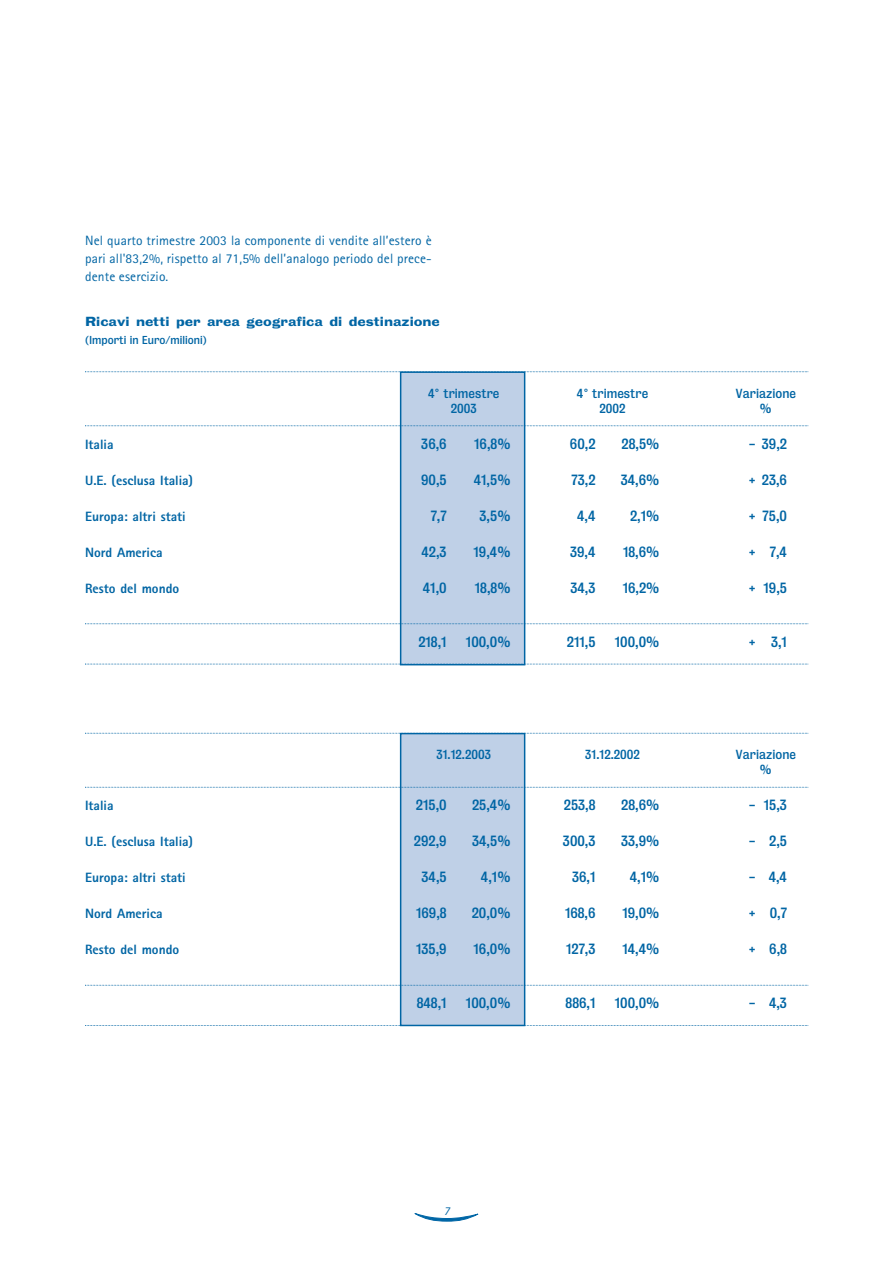
<style>
.page{position:relative;width:893px;height:1263px;background:#fff}
.page>*{position:absolute;margin:0;border:0;box-sizing:border-box;transform-origin:0 0}
.t1{font:13.5px "Bureau Grotesque Five Three";color:#0065a4}
.t2{font:800 13.5px "Rotis Sans Serif";color:#0065a4}
.t3{font:13.5px/18px "Rotis Sans Serif";letter-spacing:.01em;color:#0065a4;text-align:justify}
.t4{font:12px/15px "Bureau Grotesque Five Three";color:#0065a4;text-align:center}
.t5{font:12px "Bureau Grotesque Seven Nine";color:#0065a4}
.t6{font:italic 12px "Rotis Sans Serif";color:#0065a4}
.t7{font:10.5px "Bureau Grotesque Five Three";color:#0065a4}
</style>
<div class="page">
<svg style="left:415px;top:1213px;width:63px;height:8px"></svg>
<div style="left:400px;top:372px;width:124px;height:293px;background:#bfd0e7"></div>
<div style="left:400px;top:371px;width:125px;height:294px;border:2px solid #0065a4"></div>
<svg style="left:85px;top:371px;width:723px;height:1px"></svg>
<svg style="left:85px;top:425px;width:723px;height:1px"></svg>
<svg style="left:85px;top:623px;width:723px;height:1px"></svg>
<svg style="left:85px;top:664px;width:723px;height:1px"></svg>
<div style="left:400px;top:734px;width:124px;height:291px;background:#bfd0e7"></div>
<div style="left:400px;top:733px;width:125px;height:293px;border:2px solid #0065a4"></div>
<svg style="left:85px;top:733px;width:723px;height:1px"></svg>
<svg style="left:85px;top:787px;width:723px;height:1px"></svg>
<svg style="left:85px;top:985px;width:723px;height:1px"></svg>
<svg style="left:85px;top:1025px;width:723px;height:1px"></svg>
<p class="t3" style="left:85px;top:232px;width:348px">Nel quarto trimestre 2003 la componente di vendite all’estero è pari all'83,2%, rispetto al 71,5% dell’analogo periodo del prece&shy;dente esercizio.</p>
<p class="t5" style="left:85px;top:316px;width:356px">Ricavi netti per area geografica di destinazione</p>
<p class="t7" style="left:85px;top:336px;width:123px">(Importi in Euro/milioni)</p>
<p class="t4" style="left:428px;top:387px;width:73px">4° trimestre</p>
<p class="t4" style="left:577px;top:387px;width:73px">4° trimestre</p>
<p class="t4" style="left:735px;top:387px;width:62px">Variazione</p>
<p class="t4" style="left:450px;top:402px;width:27px">2003</p>
<p class="t4" style="left:599px;top:402px;width:28px">2002</p>
<p class="t4" style="left:760px;top:402px;width:13px">%</p>
<p class="t2" style="left:85px;top:439px;width:30px">Italia</p>
<p class="t1" style="left:421px;top:439px;width:27px">36,6</p>
<p class="t1" style="left:474px;top:439px;width:38px">16,8%</p>
<p class="t1" style="left:570px;top:439px;width:27px">60,2</p>
<p class="t1" style="left:621px;top:439px;width:39px">28,5%</p>
<p class="t1" style="left:748px;top:439px;width:40px">- 39,2</p>
<p class="t2" style="left:85px;top:475px;width:110px">U.E. (esclusa Italia)</p>
<p class="t1" style="left:421px;top:475px;width:27px">90,5</p>
<p class="t1" style="left:474px;top:475px;width:38px">41,5%</p>
<p class="t1" style="left:571px;top:475px;width:26px">73,2</p>
<p class="t1" style="left:620px;top:475px;width:40px">34,6%</p>
<p class="t1" style="left:748px;top:475px;width:40px">+ 23,6</p>
<p class="t2" style="left:85px;top:511px;width:102px">Europa: altri stati</p>
<p class="t1" style="left:430px;top:511px;width:17px">7,7</p>
<p class="t1" style="left:479px;top:511px;width:32px">3,5%</p>
<p class="t1" style="left:577px;top:511px;width:20px">4,4</p>
<p class="t1" style="left:630px;top:511px;width:31px">2,1%</p>
<p class="t1" style="left:748px;top:511px;width:40px">+ 75,0</p>
<p class="t2" style="left:85px;top:547px;width:79px">Nord America</p>
<p class="t1" style="left:421px;top:547px;width:27px">42,3</p>
<p class="t1" style="left:473px;top:547px;width:38px">19,4%</p>
<p class="t1" style="left:570px;top:547px;width:27px">39,4</p>
<p class="t1" style="left:623px;top:547px;width:38px">18,6%</p>
<p class="t1" style="left:748px;top:547px;width:40px">+ 7,4</p>
<p class="t2" style="left:85px;top:583px;width:96px">Resto del mondo</p>
<p class="t1" style="left:423px;top:583px;width:25px">41,0</p>
<p class="t1" style="left:475px;top:583px;width:37px">18,8%</p>
<p class="t1" style="left:570px;top:583px;width:27px">34,3</p>
<p class="t1" style="left:622px;top:583px;width:38px">16,2%</p>
<p class="t1" style="left:748px;top:583px;width:40px">+ 19,5</p>
<p class="t1" style="left:418px;top:637px;width:30px">218,1</p>
<p class="t1" style="left:466px;top:637px;width:46px">100,0%</p>
<p class="t1" style="left:567px;top:637px;width:30px">211,5</p>
<p class="t1" style="left:615px;top:637px;width:46px">100,0%</p>
<p class="t1" style="left:748px;top:637px;width:40px">+ 3,1</p>
<p class="t4" style="left:436px;top:749px;width:56px">31.12.2003</p>
<p class="t4" style="left:585px;top:749px;width:56px">31.12.2002</p>
<p class="t4" style="left:735px;top:749px;width:62px">Variazione %</p>
<p class="t2" style="left:85px;top:801px;width:30px">Italia</p>
<p class="t1" style="left:416px;top:800px;width:32px">215,0</p>
<p class="t1" style="left:472px;top:800px;width:40px">25,4%</p>
<p class="t1" style="left:564px;top:800px;width:33px">253,8</p>
<p class="t1" style="left:621px;top:800px;width:40px">28,6%</p>
<p class="t1" style="left:748px;top:800px;width:40px">- 15,3</p>
<p class="t2" style="left:85px;top:837px;width:110px">U.E. (esclusa Italia)</p>
<p class="t1" style="left:414px;top:836px;width:34px">292,9</p>
<p class="t1" style="left:472px;top:836px;width:40px">34,5%</p>
<p class="t1" style="left:563px;top:836px;width:34px">300,3</p>
<p class="t1" style="left:621px;top:836px;width:40px">33,9%</p>
<p class="t1" style="left:748px;top:836px;width:40px">- 2,5</p>
<p class="t2" style="left:85px;top:873px;width:102px">Europa: altri stati</p>
<p class="t1" style="left:421px;top:872px;width:27px">34,5</p>
<p class="t1" style="left:481px;top:872px;width:31px">4,1%</p>
<p class="t1" style="left:572px;top:872px;width:25px">36,1</p>
<p class="t1" style="left:630px;top:872px;width:31px">4,1%</p>
<p class="t1" style="left:748px;top:872px;width:40px">- 4,4</p>
<p class="t2" style="left:85px;top:909px;width:79px">Nord America</p>
<p class="t1" style="left:416px;top:908px;width:32px">169,8</p>
<p class="t1" style="left:471px;top:908px;width:40px">20,0%</p>
<p class="t1" style="left:565px;top:908px;width:32px">168,6</p>
<p class="t1" style="left:622px;top:908px;width:38px">19,0%</p>
<p class="t1" style="left:748px;top:908px;width:40px">+ 0,7</p>
<p class="t2" style="left:85px;top:945px;width:96px">Resto del mondo</p>
<p class="t1" style="left:416px;top:944px;width:32px">135,9</p>
<p class="t1" style="left:473px;top:944px;width:38px">16,0%</p>
<p class="t1" style="left:566px;top:944px;width:31px">127,3</p>
<p class="t1" style="left:622px;top:944px;width:38px">14,4%</p>
<p class="t1" style="left:748px;top:944px;width:40px">+ 6,8</p>
<p class="t1" style="left:417px;top:998px;width:31px">848,1</p>
<p class="t1" style="left:466px;top:998px;width:46px">100,0%</p>
<p class="t1" style="left:565px;top:998px;width:31px">886,1</p>
<p class="t1" style="left:615px;top:998px;width:46px">100,0%</p>
<p class="t1" style="left:748px;top:998px;width:40px">- 4,3</p>
<p class="t6" style="left:443px;top:1207px;width:7px">7</p>
</div>
